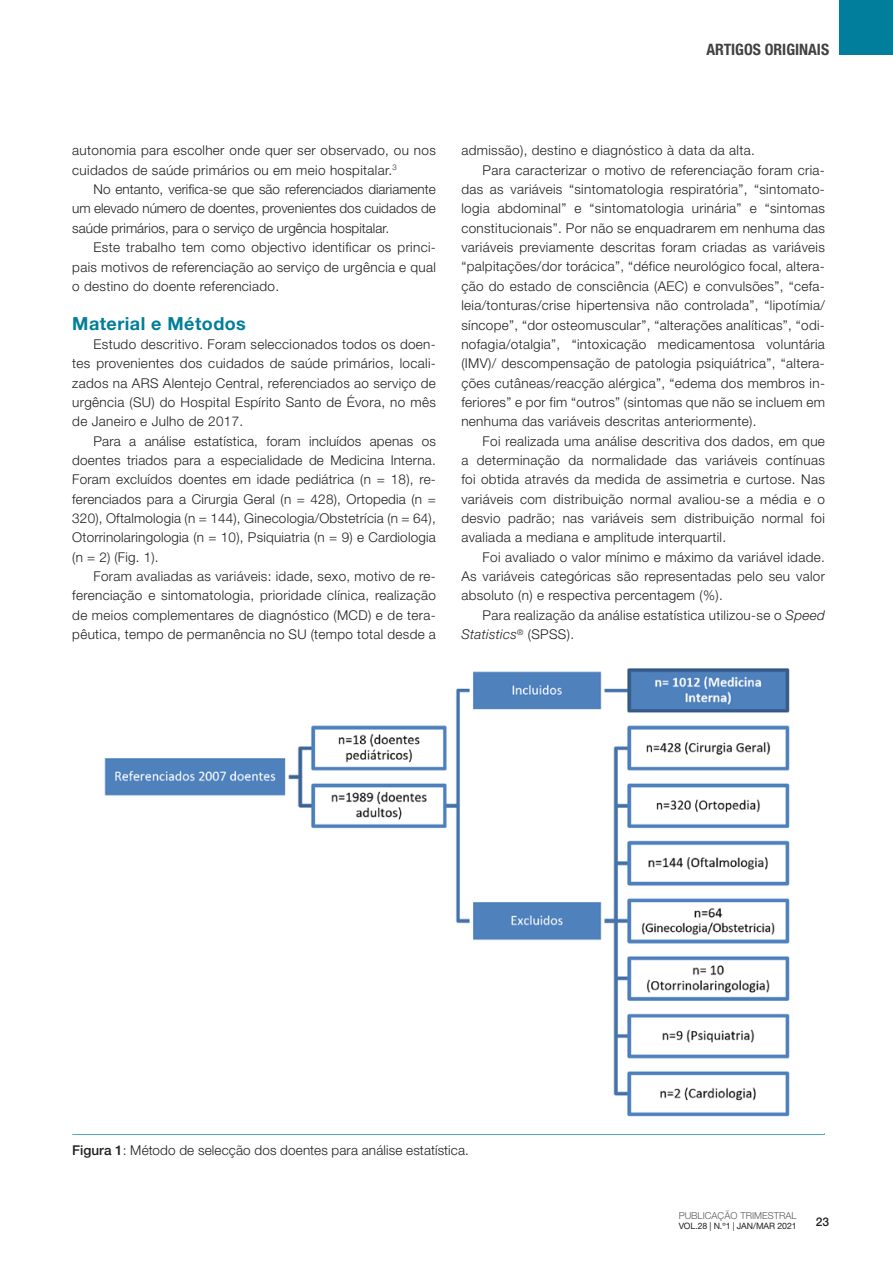
<style>
.page{position:relative;width:893px;height:1263px;background:#fff}
.page>*{position:absolute;margin:0;border:0;box-sizing:border-box;transform-origin:0 0}
.t1{font:700 18px "Helvetica Neue LT Std";letter-spacing:.025em;color:#007e9b}
.t2{font:700 condensed 15.75px "Helvetica Neue LT Std";color:#414142}
.t3{font:300 13.5px/19.4px "Helvetica Neue LT Std";letter-spacing:.025em;color:#231f20;text-align:justify}
.t4{font:italic 300 13.5px "Helvetica Neue LT Std";letter-spacing:.025em;color:#231f20}
.t5{font:500 12px "Helvetica Neue LT Std";color:#231f20}
.t6{font:300 9.6px "Helvetica Neue LT Std";color:#58595b}
.t7{font:8.7px "Helvetica Neue LT Std";letter-spacing:-.005em;color:#231f20}
.s1{font-style:italic}
.s2{font-style:normal}
.s3{font-weight:500}
</style>
<div class="page">
<div style="left:838px;top:0;width:55px;height:55px;background:#007e9b"></div>
<hr style="left:72px;top:1133px;width:753px;height:2px;background:#007e9b">
<img style="left:104px;top:668px;width:686px;height:449px">
<p class="t2" style="left:706px;top:39px;width:124px">ARTIGOS ORIGINAIS</p>
<p class="t3" style="left:72px;top:141px;width:365px">autonomia para escolher onde quer ser observado, ou nos cuidados de saúde primários ou em meio hospitalar.<sup>3</sup></p>
<p class="t3" style="left:72px;top:179px;width:365px;text-indent:21px">No entanto, verifica-se que são referenciados diariamente um elevado número de doentes, provenientes dos cuidados de saúde primários, para o serviço de urgência hospitalar.</p>
<p class="t3" style="left:72px;top:237px;width:365px;text-indent:21px">Este trabalho tem como objectivo identificar os princi&shy;pais motivos de referenciação ao serviço de urgência e qual o destino do doente referenciado.</p>
<h1 class="t1" style="left:72px;top:312px;width:175px">Material e Métodos</h1>
<p class="t3" style="left:72px;top:334px;width:365px;text-indent:21px">Estudo descritivo. Foram seleccionados todos os doen&shy;tes provenientes dos cuidados de saúde primários, locali&shy;zados na ARS Alentejo Central, referenciados ao serviço de urgência (SU) do Hospital Espírito Santo de Évora, no mês de Janeiro e Julho de 2017.</p>
<p class="t3" style="left:72px;top:431px;width:365px;text-indent:21px">Para a análise estatística, foram incluídos apenas os doentes triados para a especialidade de Medicina Interna.<br>Foram excluídos doentes em idade pediátrica (n = 18), re&shy;ferenciados para a Cirurgia Geral (n = 428), Ortopedia (n = 320), Oftalmologia (n = 144), Ginecologia/Obstetrícia (n = 64), Otorrinolaringologia (n = 10), Psiquiatria (n = 9) e Cardiologia (n = 2) (Fig. 1).</p>
<p class="t3" style="left:72px;top:566px;width:365px;text-indent:21px">Foram avaliadas as variáveis: idade, sexo, motivo de re&shy;ferenciação e sintomatologia, prioridade clínica, realização de meios complementares de diagnóstico (MCD) e de tera&shy;pêutica, tempo de permanência no SU (tempo total desde a</p>
<p class="t3" style="left:461px;top:141px;width:295px">admissão), destino e diagnóstico à data da alta.</p>
<p class="t3" style="left:483px;top:160px;width:344px">Para caracterizar o motivo de referenciação foram cria-</p>
<p class="t3" style="left:461px;top:179px;width:365px">das as variáveis “sintomatologia respiratória”, “sintomato-</p>
<p class="t3" style="left:461px;top:199px;width:365px">logia abdominal” e “sintomatologia urinária” e “sintomas</p>
<p class="t3" style="left:461px;top:218px;width:365px">constitucionais”. Por não se enquadrarem em nenhuma das</p>
<p class="t3" style="left:461px;top:237px;width:365px">variáveis previamente descritas foram criadas as variáveis</p>
<p class="t3" style="left:461px;top:257px;width:365px">“palpitações/dor torácica”, “défice neurológico focal, altera-</p>
<p class="t3" style="left:461px;top:276px;width:365px">ção do estado de consciência (AEC) e convulsões”, “cefa-</p>
<p class="t3" style="left:461px;top:295px;width:365px">leia/tonturas/crise hipertensiva não controlada”, “lipotímia/</p>
<p class="t3" style="left:461px;top:315px;width:365px">síncope”, “dor osteomuscular”, “alterações analíticas”, “odi-</p>
<p class="t3" style="left:461px;top:334px;width:365px">nofagia/otalgia”, “intoxicação medicamentosa voluntária</p>
<p class="t3" style="left:461px;top:353px;width:365px">(IMV)/ descompensação de patologia psiquiátrica”, “altera-</p>
<p class="t3" style="left:461px;top:373px;width:365px">ções cutâneas/reacção alérgica”, “edema dos membros in-</p>
<p class="t3" style="left:461px;top:392px;width:365px">feriores” e por fim “outros” (sintomas que não se incluem em</p>
<p class="t3" style="left:461px;top:411px;width:297px">nenhuma das variáveis descritas anteriormente).</p>
<p class="t3" style="left:483px;top:431px;width:344px">Foi realizada uma análise descritiva dos dados, em que</p>
<p class="t3" style="left:461px;top:450px;width:365px">a determinação da normalidade das variáveis contínuas</p>
<p class="t3" style="left:461px;top:469px;width:365px">foi obtida através da medida de assimetria e curtose. Nas</p>
<p class="t3" style="left:461px;top:489px;width:365px">variáveis com distribuição normal avaliou-se a média e o</p>
<p class="t3" style="left:461px;top:508px;width:365px">desvio padrão; nas variáveis sem distribuição normal foi</p>
<p class="t3" style="left:461px;top:528px;width:266px">avaliada a mediana e amplitude interquartil.</p>
<p class="t3" style="left:483px;top:547px;width:344px">Foi avaliado o valor mínimo e máximo da variável idade.</p>
<p class="t3" style="left:461px;top:566px;width:365px">As variáveis categóricas são representadas pelo seu valor</p>
<p class="t3" style="left:461px;top:586px;width:263px">absoluto (n) e respectiva percentagem (%).</p>
<p class="t3" style="left:483px;top:605px;width:344px">Para realização da análise estatística utilizou-se o <span class="s1">Speed</span></p>
<p class="t4" style="left:461px;top:626px;width:114px">Statistics<sup>®</sup> <span class="s2">(SPSS).</span></p>
<p class="t3" style="left:72px;top:1140px;width:398px"><span class="s3">Figura 1</span>: Método de selecção dos doentes para análise estatística.</p>
<p class="t6" style="left:679px;top:1209px;width:120px">PUBLICAÇÃO TRIMESTRAL</p>
<p class="t7" style="left:679px;top:1221px;width:120px">VOL.28 | N.º1 | JAN/MAR 2021</p>
<p class="t5" style="left:816px;top:1215px;width:15px">23</p>
</div>
